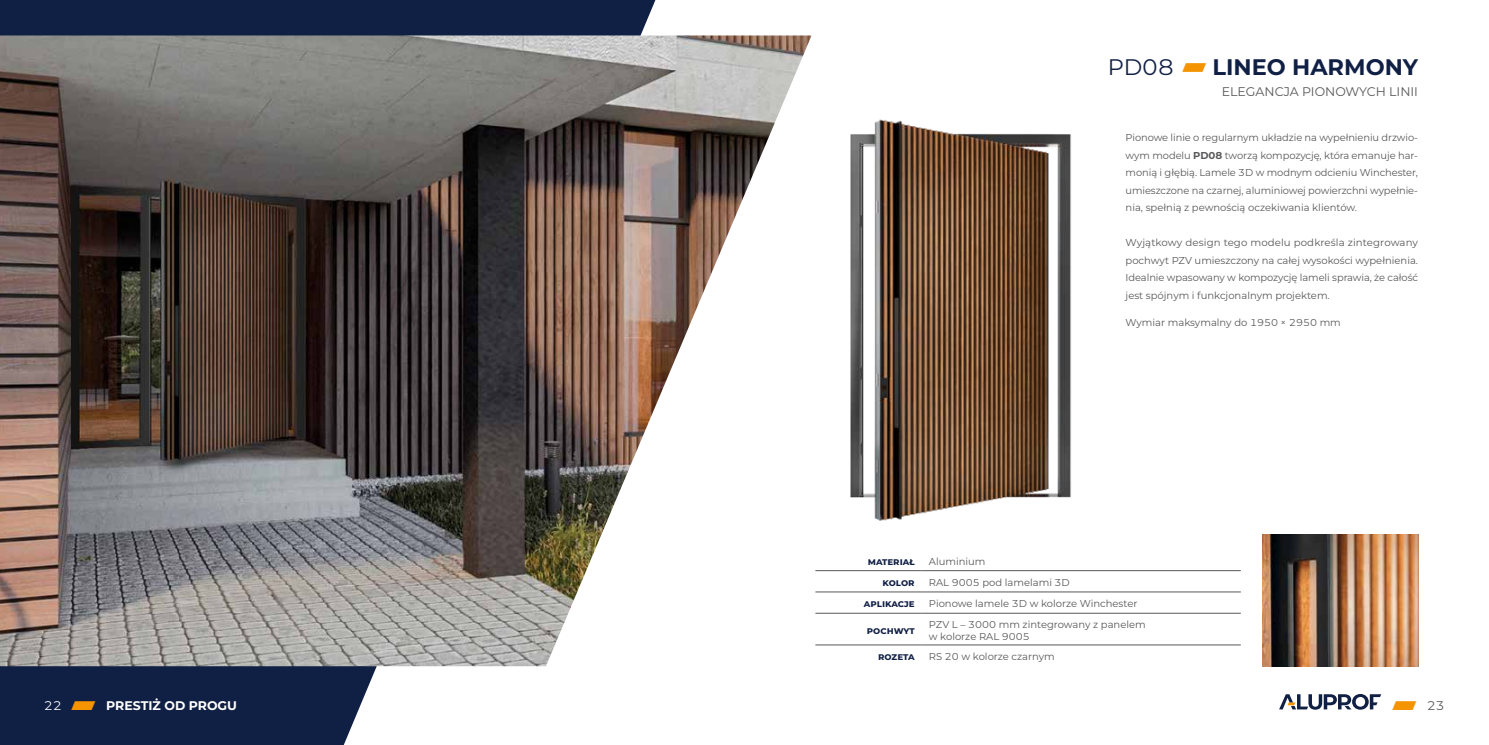
<style>
.page{position:relative;width:1489px;height:745px;background:#fff}
.page>*{position:absolute;margin:0;border:0;box-sizing:border-box;transform-origin:0 0}
.t1{font:700 22.5px "Aluprof Sans";color:#101f44}
.t2{font:12.5px "Aluprof Sans";color:#58585a}
.t3{font:700 12.5px "Aluprof Sans";color:#fff}
.t4{font:10px/17.5px "Aluprof Sans";color:#58585a;text-align:justify}
.t5{font:700 10px "Aluprof Sans";color:#101f44}
.s1{font-weight:400}
.s2{font-weight:400;color:#f39400}
.s3{font-weight:700}
.s4{color:#f39400}
.s5{font-weight:700;color:#f39400}
</style>
<div class="page">
<svg style="left:0;top:0;width:655px;height:744px;fill:#101f44"></svg>
<img style="left:0;top:35px;width:811px;height:630px">
<img style="left:1262px;top:534px;width:155px;height:131px">
<img style="left:850px;top:119px;width:221px;height:402px">
<hr style="left:815px;top:570px;width:106px;height:1px;background:#58585a">
<hr style="left:921px;top:570px;width:319px;height:1px;background:#58585a">
<hr style="left:815px;top:591px;width:106px;height:1px;background:#58585a">
<hr style="left:921px;top:591px;width:319px;height:1px;background:#58585a">
<hr style="left:815px;top:612px;width:106px;height:1px;background:#58585a">
<hr style="left:921px;top:612px;width:319px;height:1px;background:#58585a">
<hr style="left:815px;top:644px;width:106px;height:1px;background:#58585a">
<hr style="left:921px;top:644px;width:319px;height:1px;background:#58585a">
<svg style="left:1279px;top:694px;width:102px;height:15px"></svg>
<h1 class="t1" style="left:1107px;top:51px;width:312px"><span class="s1">PD08</span> <span class="s2">⸄</span> LINEO HARMONY</h1>
<p class="t2" style="left:1221px;top:83px;width:198px">ELEGANCJA PIONOWYCH LINII</p>
<p class="t4" style="left:1125px;top:128px;width:294px">Pionowe linie o regularnym układzie na wypełnieniu drzwio&shy;wym modelu <span class="s3">PD08</span> tworzą kompozycję, która emanuje har&shy;monią i głębią. Lamele 3D w modnym odcieniu Winchester, umieszczone na czarnej, aluminiowej powierzchni wypełnie&shy;nia, spełnią z pewnością oczekiwania klientów.</p>
<p class="t4" style="left:1125px;top:233px;width:294px">Wyjątkowy design tego modelu podkreśla zintegrowany pochwyt PZV umieszczony na całej wysokości wypełnienia.<br>Idealnie wpasowany w kompozycję lameli sprawia, że całość jest spójnym i funkcjonalnym projektem.</p>
<p class="t4" style="left:1125px;top:313px;width:217px">Wymiar maksymalny do 1950 × 2950 mm</p>
<p class="t5" style="left:867px;top:553px;width:48px">materiał</p>
<p class="t4" style="left:928px;top:552px;width:58px">Aluminium</p>
<p class="t5" style="left:882px;top:575px;width:34px">kolor</p>
<p class="t4" style="left:928px;top:573px;width:142px">RAL 9005 pod lamelami 3D</p>
<p class="t5" style="left:863px;top:596px;width:52px">aplikacje</p>
<p class="t4" style="left:928px;top:594px;width:210px">Pionowe lamele 3D w kolorze Winchester</p>
<p class="t5" style="left:866px;top:622px;width:49px">pochwyt</p>
<p class="t4" style="left:928px;top:617px;width:218px;line-height:12px">PZV L – 3000 mm zintegrowany z panelem w kolorze RAL 9005</p>
<p class="t5" style="left:878px;top:649px;width:38px">rozeta</p>
<p class="t4" style="left:928px;top:647px;width:127px">RS 20 w kolorze czarnym</p>
<p class="t3" style="left:44px;top:695px;width:194px"><span class="s1">22</span> <span class="s4">⸠</span> PRESTIŻ OD PROGU</p>
<p class="t2" style="left:1392px;top:696px;width:54px"><span class="s5">⸠</span> 23</p>
</div>
